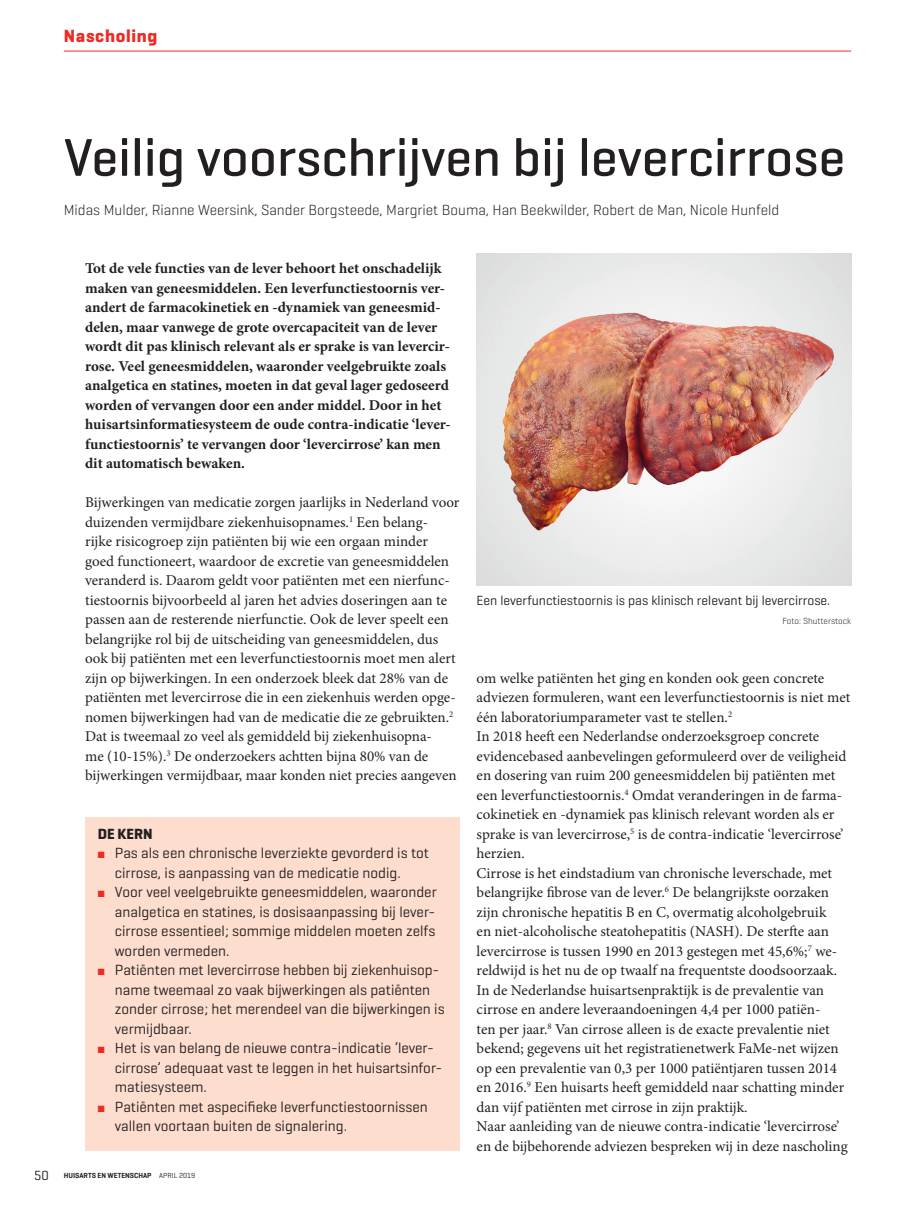
<style>
.page{position:relative;width:915px;height:1212px;background:#fff}
.page>*{position:absolute;margin:0;border:0;box-sizing:border-box;transform-origin:0 0}
.t1{font:500 54px "Bbqpsk Geogrotesque";color:#231f20}
.t2{font:700 18px "Wnndlk Geogrotesque";letter-spacing:.04em;color:#ee2a23}
.t3{font:15px/19.5px "Dkpbsf Minion Pro";color:#231f20}
.t4{font:15px/19.5px "Mpbcbd Geogrotesque";color:#231f20}
.t5{font:700 15px/19.5px "Jdbpgc Minion Pro";color:#231f20}
.t6{font:300 15px "Ycmtpn Geogrotesque";color:#231f20}
.t7{font:700 15px "Wnndlk Geogrotesque";color:#231f20}
.t8{font:13.5px "Mpbcbd Geogrotesque";color:#231f20}
.t9{font:300 9px "Ycmtpn Geogrotesque";color:#231f20}
.t10{font:600 7.5px "Bnlqyt Geogrotesque";color:#231f20}
.s1{color:#ee2a23}
.s2{font-family:"Mpbcbd Geogrotesque";font-weight:400;font-size:13.5px}
.s3{font-family:"Mpbcbd Geogrotesque";font-weight:400}
</style>
<div class="page">
<hr style="left:64px;top:51px;width:786px;height:1px;background:#ee2a23">
<div style="left:85px;top:817px;width:374px;height:334px;background:#fdddce"></div>
<img style="left:476px;top:254px;width:374px;height:331px">
<p class="t2" style="left:64px;top:25px;width:95px">Nascholing</p>
<p class="t1" style="left:64px;top:124px;width:782px">Veilig voorschrijven bij levercirrose</p>
<p class="t6" style="left:64px;top:200px;width:716px">Midas Mulder, Rianne Weersink, Sander Borgsteede, Margriet Bouma, Han Beekwilder, Robert de Man, Nicole Hunfeld</p>
<p class="t5" style="left:85px;top:259px;width:367px">Tot de vele functies van de lever behoort het onschadelijk maken van geneesmiddelen. Een leverfunctiestoornis ver&shy;andert de farmacokinetiek en -dynamiek van geneesmid&shy;delen, maar vanwege de grote overcapaciteit van de lever wordt dit pas klinisch relevant als er sprake is van levercir&shy;rose. Veel geneesmiddelen, waaronder veelgebruikte zoals analgetica en statines, moeten in dat geval lager gedoseerd worden of vervangen door een ander middel. Door in het huisartsinformatiesysteem de oude contra-indicatie ‘lever&shy;functiestoornis’ te vervangen door ‘levercirrose’ kan men dit automatisch bewaken.</p>
<p class="t3" style="left:85px;top:493px;width:376px">Bijwerkingen van medicatie zorgen jaarlijks in Nederland voor duizenden vermijdbare ziekenhuisopnames.<sup>1</sup> Een belang-<br>rijke risicogroep zijn patiënten bij wie een orgaan minder goed functioneert, waardoor de excretie van geneesmiddelen veranderd is. Daarom geldt voor patiënten met een nierfunc&shy;tiestoornis bijvoorbeeld al jaren het advies doseringen aan te passen aan de resterende nierfunctie. Ook de lever speelt een belangrijke rol bij de uitscheiding van geneesmiddelen, dus ook bij patiënten met een leverfunctiestoornis moet men alert zijn op bijwerkingen. In een onderzoek bleek dat 28% van de patiënten met levercirrose die in een ziekenhuis werden opge&shy;nomen bijwerkingen had van de medicatie die ze gebruikten.<sup>2<br></sup>Dat is tweemaal zo veel als gemiddeld bij ziekenhuisopna-<br>me (10-15%).<sup>3</sup> De onderzoekers achtten bijna 80% van de bijwerkingen vermijdbaar, maar konden niet precies aangeven</p>
<p class="t7" style="left:98px;top:824px;width:56px">DE KERN</p>
<p class="t4" style="left:115px;top:843px;width:315px;text-indent:-17px"><span class="s1">■</span> Pas als een chronische leverziekte gevorderd is tot cirrose, is aanpassing van de medicatie nodig.</p>
<p class="t4" style="left:115px;top:882px;width:323px;text-align:justify;text-indent:-17px"><span class="s1">■</span> Voor veel veelgebruikte geneesmiddelen, waaronder analgetica en statines, is dosisaanpassing bij lever&shy;cirrose essentieel; sommige middelen moeten zelfs worden vermeden.</p>
<p class="t4" style="left:115px;top:960px;width:331px;text-indent:-17px"><span class="s1">■</span> Patiënten met levercirrose hebben bij ziekenhuisop&shy;name tweemaal zo vaak bijwerkingen als patiënten zonder cirrose; het merendeel van die bijwerkingen is vermijdbaar.</p>
<p class="t4" style="left:115px;top:1038px;width:329px;text-indent:-17px"><span class="s1">■</span> Het is van belang de nieuwe contra-indicatie ‘lever&shy;cirrose’ adequaat vast te leggen in het huisartsinfor&shy;matiesysteem.</p>
<p class="t4" style="left:115px;top:1096px;width:314px;text-indent:-17px"><span class="s1">■</span> Patiënten met aspecifieke leverfunctiestoornissen vallen voortaan buiten de signalering.</p>
<p class="t10" style="left:34px;top:1171px;width:163px"><span class="s2">50</span> HUISARTS EN WETENSCHAP <span class="s3">APRIL 2019</span></p>
<p class="t8" style="left:476px;top:592px;width:355px">Een leverfunctiestoornis is pas klinisch relevant bij levercirrose.</p>
<p class="t9" style="left:782px;top:616px;width:70px">Foto: Shutterstock</p>
<p class="t3" style="left:476px;top:668px;width:375px">om welke patiënten het ging en konden ook geen concrete adviezen formuleren, want een leverfunctiestoornis is niet met één laboratoriumparameter vast te stellen.<sup>2<br></sup>In 2018 heeft een Nederlandse onderzoeksgroep concrete evidencebased aanbevelingen geformuleerd over de veiligheid en dosering van ruim 200 geneesmiddelen bij patiënten met een leverfunctiestoornis.<sup>4</sup> Omdat veranderingen in de farma&shy;cokinetiek en -dynamiek pas klinisch relevant worden als er sprake is van levercirrose,<sup>5</sup> is de contra-indicatie ‘levercirrose’ herzien.<br>Cirrose is het eindstadium van chronische leverschade, met belangrijke fibrose van de lever.<sup>6</sup> De belangrijkste oorzaken zijn chronische hepatitis B en C, overmatig alcoholgebruik<br>en niet-alcoholische steatohepatitis (NASH). De sterfte aan levercirrose is tussen 1990 en 2013 gestegen met 45,6%;<sup>7</sup> we&shy;reldwijd is het nu de op twaalf na frequentste doodsoorzaak.<br>In de Nederlandse huisartsenpraktijk is de prevalentie van cirrose en andere leveraandoeningen 4,4 per 1000 patiën-<br>ten per jaar.<sup>8</sup> Van cirrose alleen is de exacte prevalentie niet bekend; gegevens uit het registratienetwerk FaMe-net wijzen op een prevalentie van 0,3 per 1000 patiëntjaren tussen 2014 en 2016.<sup>9</sup> Een huisarts heeft gemiddeld naar schatting minder dan vijf patiënten met cirrose in zijn praktijk.<br>Naar aanleiding van de nieuwe contra-indicatie ‘levercirrose’ en de bijbehorende adviezen bespreken wij in deze nascholing</p>
</div>
